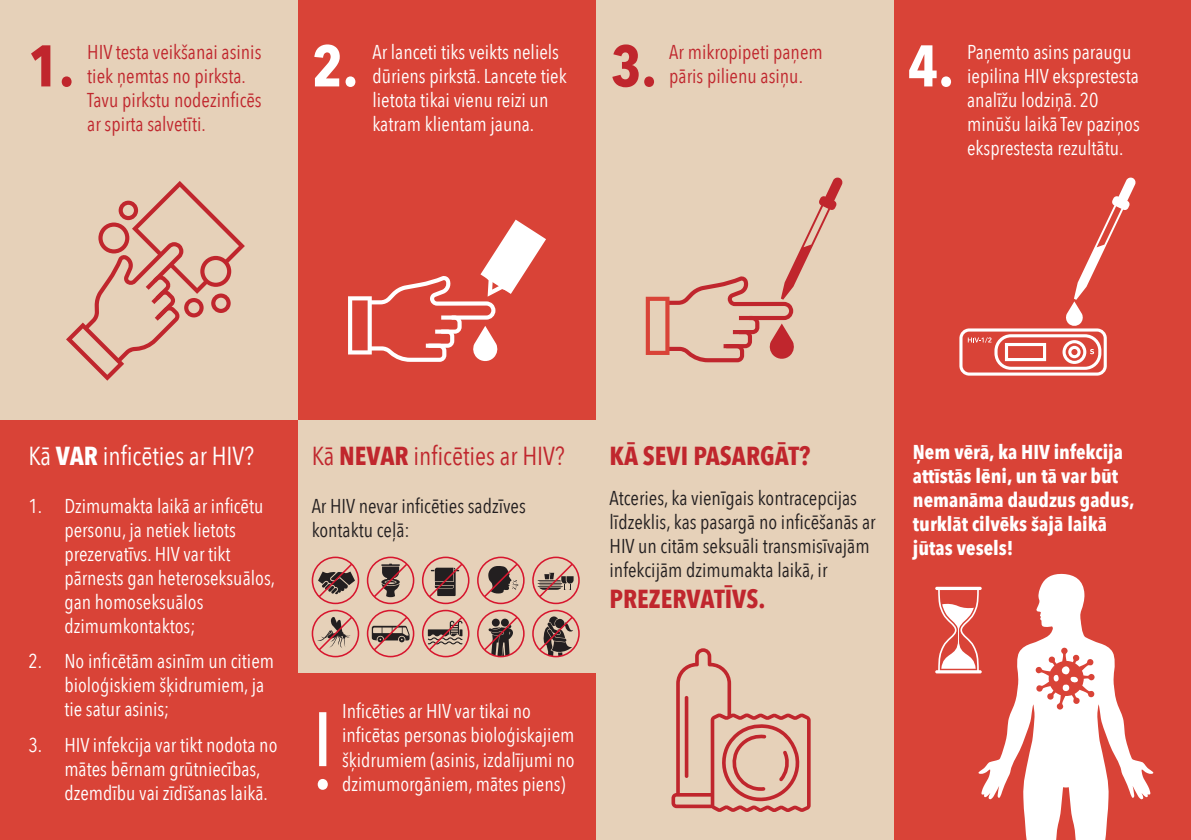
<style>
.page{position:relative;width:1191px;height:840px;background:#fff}
.page>*{position:absolute;margin:0;border:0;box-sizing:border-box;transform-origin:0 0}
.t1{font:108.4px "Avenir Next Condensed";color:#fff}
.t2{font:700 58px "Avenir Next Condensed";color:#c0262d}
.t3{font:700 58px "Avenir Next Condensed";color:#fff}
.t4{font:700 26px "Avenir Next Condensed";color:#c0262d}
.t5{font:26px "Avenir Next Condensed";color:#c0262d}
.t6{font:26px "Avenir Next Condensed";color:#fff}
.t7{font:20px/24px "Avenir Next Condensed";color:#fff}
.t8{font:20px/24px "Avenir Next Condensed";color:#231f20}
.t9{font:20px/24px "Avenir Next Condensed";color:#c0262d}
.t10{font:700 20px/24px "Avenir Next Condensed";color:#fff}
.s1{font-weight:700}
</style>
<div class="page">
<div style="left:298px;top:420px;width:298px;height:419px;background:#e6d1b9"></div>
<div style="left:298px;top:0;width:298px;height:420px;background:#d94337"></div>
<div style="left:893px;top:0;width:298px;height:839px;background:#d94337"></div>
<div style="left:0;top:420px;width:298px;height:419px;background:#d94337"></div>
<div style="left:298px;top:673px;width:298px;height:166px;background:#d94337"></div>
<div style="left:0;top:0;width:298px;height:420px;background:#e6d1b9"></div>
<div style="left:596px;top:0;width:297px;height:839px;background:#e6d1b9"></div>
<svg style="left:66px;top:181px;width:179px;height:199px"></svg>
<svg style="left:348px;top:219px;width:198px;height:143px"></svg>
<svg style="left:646px;top:177px;width:197px;height:185px"></svg>
<svg style="left:959px;top:177px;width:177px;height:198px"></svg>
<svg style="left:671px;top:648px;width:139px;height:163px"></svg>
<div style="left:312px;top:556px;width:47px;height:48px;border:2px solid #d7162e;border-radius:50%"></div>
<svg style="left:317px;top:561px;width:38px;height:37px"></svg>
<div style="left:367px;top:556px;width:47px;height:48px;border:2px solid #d7162e;border-radius:50%"></div>
<svg style="left:372px;top:561px;width:37px;height:37px"></svg>
<div style="left:422px;top:556px;width:47px;height:48px;border:2px solid #d7162e;border-radius:50%"></div>
<svg style="left:427px;top:561px;width:37px;height:37px"></svg>
<div style="left:477px;top:556px;width:47px;height:48px;border:2px solid #d7162e;border-radius:50%"></div>
<svg style="left:482px;top:561px;width:37px;height:37px"></svg>
<div style="left:532px;top:556px;width:48px;height:48px;border:2px solid #d7162e;border-radius:50%"></div>
<svg style="left:537px;top:561px;width:37px;height:37px"></svg>
<div style="left:312px;top:609px;width:47px;height:48px;border:2px solid #d7162e;border-radius:50%"></div>
<svg style="left:317px;top:614px;width:37px;height:37px"></svg>
<div style="left:367px;top:609px;width:47px;height:48px;border:2px solid #d7162e;border-radius:50%"></div>
<svg style="left:372px;top:614px;width:37px;height:37px"></svg>
<div style="left:422px;top:609px;width:47px;height:48px;border:2px solid #d7162e;border-radius:50%"></div>
<svg style="left:427px;top:614px;width:37px;height:37px"></svg>
<div style="left:477px;top:609px;width:47px;height:48px;border:2px solid #d7162e;border-radius:50%"></div>
<svg style="left:482px;top:614px;width:37px;height:42px"></svg>
<div style="left:532px;top:609px;width:48px;height:48px;border:2px solid #d7162e;border-radius:50%"></div>
<svg style="left:537px;top:614px;width:37px;height:42px"></svg>
<svg style="left:978px;top:573px;width:175px;height:266px"></svg>
<svg style="left:1035px;top:647px;width:59px;height:62px"></svg>
<svg style="left:935px;top:586px;width:46px;height:87px"></svg>
<p class="t9" style="left:87px;top:39px;width:176px">HIV testa veikšanai asinis tiek ņemtas no pirksta.<br>Tavu pirkstu nodezinficēs ar spirta salvetīti.</p>
<p class="t7" style="left:372px;top:39px;width:196px">Ar lanceti tiks veikts neliels dūriens pirkstā. Lancete tiek lietota tikai vienu reizi un katram klientam jauna.</p>
<p class="t9" style="left:669px;top:39px;width:155px">Ar mikropipeti paņem pāris pilienu asiņu.</p>
<p class="t7" style="left:967px;top:39px;width:174px">Paņemto asins paraugu iepilina HIV eksprestesta analīžu lodziņā. 20 minūšu laikā Tev paziņos eksprestesta rezultātu.</p>
<h2 class="t2" style="left:28px;top:30px;width:48px">1.</h2>
<h2 class="t3" style="left:312px;top:30px;width:48px">2.</h2>
<h2 class="t2" style="left:611px;top:30px;width:48px">3.</h2>
<h2 class="t3" style="left:908px;top:30px;width:48px">4.</h2>
<h3 class="t6" style="left:28px;top:433px;width:227px">Kā <span class="s1">VAR</span> inficēties ar HIV?</h3>
<p class="t7" style="left:64px;top:492px;width:212px;text-indent:-36px">1. Dzimumakta laikā ar inficētu personu, ja netiek lietots prezervatīvs. HIV var tikt pārnests gan heteroseksuālos, gan homoseksuālos dzimumkontaktos;</p>
<p class="t7" style="left:64px;top:648px;width:211px;text-indent:-36px">2. No inficētām asinīm un citiem bioloģiskiem šķidrumiem, ja tie satur asinis;</p>
<p class="t7" style="left:64px;top:731px;width:215px;text-indent:-36px">3. HIV infekcija var tikt nodota no mātes bērnam grūtniecības, dzemdību vai zīdīšanas laikā.</p>
<h3 class="t5" style="left:312px;top:433px;width:254px">Kā <span class="s1">NEVAR</span> inficēties ar HIV?</h3>
<p class="t8" style="left:312px;top:492px;width:216px">Ar HIV nevar inficēties sadzīves kontaktu ceļā:</p>
<h1 class="t1" style="left:307px;top:658px;width:33px">!</h1>
<p class="t7" style="left:342px;top:698px;width:234px">Inficēties ar HIV var tikai no inficētas personas bioloģiskajiem šķidrumiem (asinis, izdalījumi no</p>
<p class="t7" style="left:342px;top:770px;width:225px">dzimumorgāniem, mātes piens)</p>
<h3 class="t4" style="left:609px;top:439px;width:202px">KĀ SEVI PASARGĀT?</h3>
<p class="t10" style="left:913px;top:439px;width:223px">Ņem vērā, ka HIV infekcija attīstās lēni, un tā var būt nemanāma daudzus gadus, turklāt cilvēks šajā laikā jūtas vesels!</p>
<p class="t8" style="left:609px;top:485px;width:267px">Atceries, ka vienīgais kontracepcijas līdzeklis, kas pasargā no inficēšanās ar HIV un citām seksuāli transmisīvajām infekcijām dzimumakta laikā, ir</p>
<h3 class="t4" style="left:609px;top:583px;width:157px">PREZERVATĪVS.</h3>
</div>
